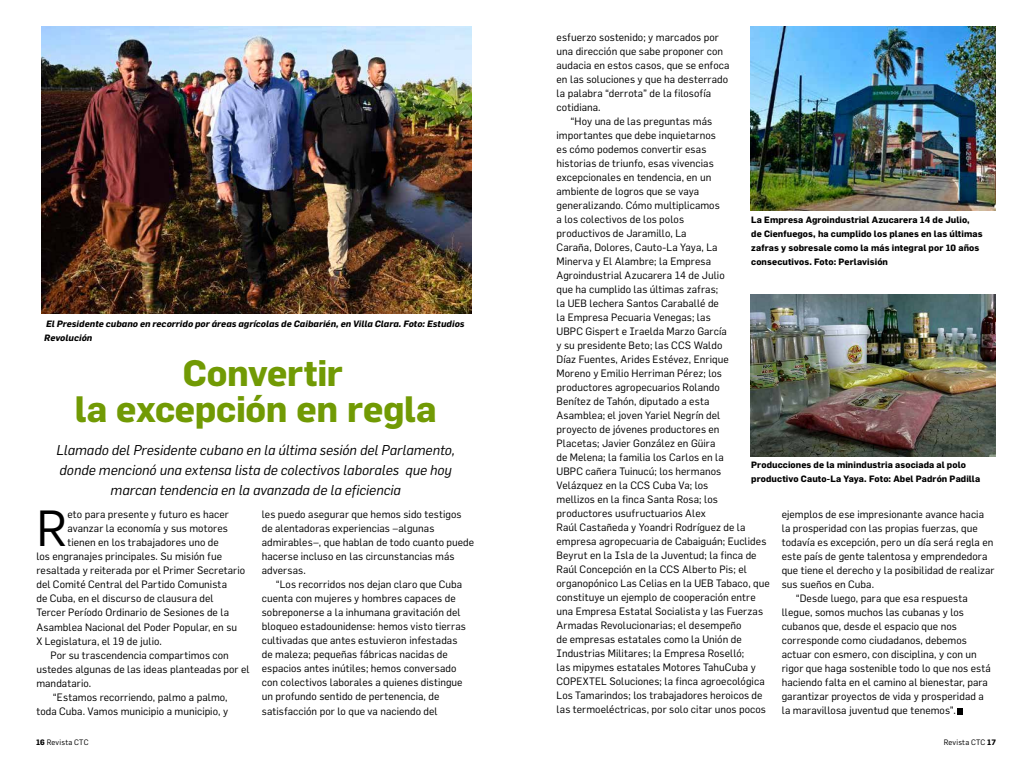
<style>
.page{position:relative;width:1032px;height:766px;background:#fff}
.page>*{position:absolute;margin:0;border:0;box-sizing:border-box;transform-origin:0 0}
.t1{font:49.8px "Flama";color:#000}
.t2{font:700 36px/36px "Flama";letter-spacing:-.01em;color:#719a04;text-align:center}
.t3{font:italic 14px/20px "Flama";letter-spacing:-.005em;color:#000;text-align:center}
.t4{font:10.5px/14px "Flama";letter-spacing:.005em;color:#000}
.t5{font:700 9px/14px "Flama";letter-spacing:.01em;color:#000}
.t6{font:italic 700 9px/14px "Flama";letter-spacing:.01em;color:#000}
.t7{font:7.7px "Flama";letter-spacing:.02em;color:#000}
.s1{font-weight:700}
</style>
<div class="page">
<img style="left:42px;top:26px;width:429px;height:287px">
<svg style="left:958px;top:708px;width:5px;height:6px"></svg>
<img style="left:750px;top:294px;width:245px;height:162px">
<img style="left:750px;top:27px;width:245px;height:183px">
<p class="t6" style="left:44px;top:317px;width:422px">El Presidente cubano en recorrido por áreas agrícolas de Caibarién, en Villa Clara. Foto: Estudios<br>Revolución</p>
<h2 class="t2" style="left:75px;top:354px;width:364px">Convertir<br>la excepción en regla</h2>
<h3 class="t3" style="left:56px;top:439px;width:400px">Llamado del Presidente cubano en la última sesión del Parlamento, donde mencionó una extensa lista de colectivos laborales que hoy marcan tendencia en la avanzada de la eficiencia</h3>
<h1 class="t1" style="left:36px;top:498px;width:33px">R</h1>
<p class="t4" style="left:67px;top:507px;width:163px">eto para presente y futuro es hacer</p>
<p class="t4" style="left:262px;top:507px;width:214px">les puedo asegurar que hemos sido testigos de alentadoras experiencias –algunas admirables–, que hablan de todo cuanto puede hacerse incluso en las circunstancias más adversas.</p>
<p class="t4" style="left:262px;top:577px;width:206px;text-indent:14px">“Los recorridos nos dejan claro que Cuba cuenta con mujeres y hombres capaces de sobreponerse a la inhumana gravitación del bloqueo estadounidense: hemos visto tierras cultivadas que antes estuvieron infestadas de maleza; pequeñas fábricas nacidas de espacios antes inútiles; hemos conversado con colectivos laborales a quienes distingue un profundo sentido de pertenencia, de satisfacción por lo que va naciendo del</p>
<p class="t4" style="left:67px;top:521px;width:162px">avanzar la economía y sus motores</p>
<p class="t4" style="left:67px;top:535px;width:153px">tienen en los trabajadores uno de</p>
<p class="t4" style="left:36px;top:549px;width:187px">los engranajes principales. Su misión fue</p>
<p class="t4" style="left:36px;top:563px;width:210px">resaltada y reiterada por el Primer Secretario</p>
<p class="t4" style="left:36px;top:577px;width:192px">del Comité Central del Partido Comunista</p>
<p class="t4" style="left:36px;top:591px;width:179px">de Cuba, en el discurso de clausura del</p>
<p class="t4" style="left:36px;top:605px;width:194px">Tercer Período Ordinario de Sesiones de la</p>
<p class="t4" style="left:36px;top:619px;width:202px">Asamblea Nacional del Poder Popular, en su</p>
<p class="t4" style="left:36px;top:633px;width:127px">X Legislatura, el 19 de julio.</p>
<p class="t4" style="left:50px;top:647px;width:180px">Por su trascendencia compartimos con</p>
<p class="t4" style="left:36px;top:661px;width:215px">ustedes algunas de las ideas planteadas por el</p>
<p class="t4" style="left:36px;top:675px;width:56px">mandatario.</p>
<p class="t4" style="left:53px;top:689px;width:176px">“Estamos recorriendo, palmo a palmo,</p>
<p class="t4" style="left:36px;top:703px;width:193px">toda Cuba. Vamos municipio a municipio, y</p>
<p class="t4" style="left:556px;top:30px;width:164px">esfuerzo sostenido; y marcados por</p>
<p class="t4" style="left:556px;top:44px;width:168px">una dirección que sabe proponer con</p>
<p class="t4" style="left:556px;top:58px;width:175px">audacia en estos casos, que se enfoca</p>
<p class="t4" style="left:556px;top:72px;width:173px">en las soluciones y que ha desterrado</p>
<p class="t4" style="left:556px;top:86px;width:156px">la palabra “derrota” de la filosofía</p>
<p class="t4" style="left:556px;top:100px;width:46px">cotidiana.</p>
<p class="t4" style="left:570px;top:114px;width:143px">“Hoy una de las preguntas más</p>
<p class="t4" style="left:556px;top:128px;width:161px">importantes que debe inquietarnos</p>
<p class="t4" style="left:556px;top:142px;width:151px">es cómo podemos convertir esas</p>
<p class="t4" style="left:556px;top:156px;width:159px">historias de triunfo, esas vivencias</p>
<p class="t4" style="left:556px;top:170px;width:156px">excepcionales en tendencia, en un</p>
<p class="t4" style="left:556px;top:184px;width:144px">ambiente de logros que se vaya</p>
<p class="t4" style="left:556px;top:198px;width:165px">generalizando. Cómo multiplicamos</p>
<p class="t4" style="left:556px;top:212px;width:129px">a los colectivos de los polos</p>
<p class="t4" style="left:556px;top:226px;width:132px">productivos de Jaramillo, La</p>
<p class="t4" style="left:556px;top:240px;width:163px">Caraña, Dolores, Cauto-La Yaya, La</p>
<p class="t4" style="left:556px;top:254px;width:156px">Minerva y El Alambre; la Empresa</p>
<p class="t4" style="left:556px;top:268px;width:170px">Agroindustrial Azucarera 14 de Julio</p>
<p class="t4" style="left:556px;top:282px;width:163px">que ha cumplido las últimas zafras;</p>
<p class="t4" style="left:556px;top:296px;width:164px">la UEB lechera Santos Caraballé de</p>
<p class="t4" style="left:556px;top:310px;width:156px">la Empresa Pecuaria Venegas; las</p>
<p class="t4" style="left:556px;top:324px;width:172px">UBPC Gispert e Iraelda Marzo García</p>
<p class="t4" style="left:556px;top:338px;width:167px">y su presidente Beto; las CCS Waldo</p>
<p class="t4" style="left:556px;top:352px;width:174px">Díaz Fuentes, Arides Estévez, Enrique</p>
<p class="t4" style="left:556px;top:366px;width:167px">Moreno y Emilio Herriman Pérez; los</p>
<p class="t4" style="left:556px;top:380px;width:165px">productores agropecuarios Rolando</p>
<p class="t4" style="left:556px;top:394px;width:154px">Benítez de Tahón, diputado a esta</p>
<p class="t4" style="left:556px;top:408px;width:165px">Asamblea; el joven Yariel Negrín del</p>
<p class="t4" style="left:556px;top:422px;width:165px">proyecto de jóvenes productores en</p>
<p class="t4" style="left:556px;top:436px;width:160px">Placetas; Javier González en Güira</p>
<p class="t4" style="left:556px;top:450px;width:169px">de Melena; la familia los Carlos en la</p>
<p class="t4" style="left:556px;top:464px;width:166px">UBPC cañera Tuinucú; los hermanos</p>
<p class="t4" style="left:556px;top:478px;width:153px">Velázquez en la CCS Cuba Va; los</p>
<p class="t4" style="left:556px;top:492px;width:163px">mellizos en la finca Santa Rosa; los</p>
<p class="t4" style="left:556px;top:506px;width:151px">productores usufructuarios Alex</p>
<p class="t4" style="left:556px;top:520px;width:191px">Raúl Castañeda y Yoandri Rodríguez de la</p>
<p class="t4" style="left:556px;top:534px;width:211px">empresa agropecuaria de Cabaiguán; Euclides</p>
<p class="t4" style="left:556px;top:548px;width:202px">Beyrut en la Isla de la Juventud; la finca de</p>
<p class="t4" style="left:556px;top:562px;width:192px">Raúl Concepción en la CCS Alberto Pis; el</p>
<p class="t4" style="left:556px;top:576px;width:215px">organopónico Las Celias en la UEB Tabaco, que</p>
<p class="t4" style="left:556px;top:590px;width:201px">constituye un ejemplo de cooperación entre</p>
<p class="t4" style="left:556px;top:604px;width:208px">una Empresa Estatal Socialista y las Fuerzas</p>
<p class="t4" style="left:556px;top:618px;width:186px">Armadas Revolucionarias; el desempeño</p>
<p class="t4" style="left:556px;top:632px;width:187px">de empresas estatales como la Unión de</p>
<p class="t4" style="left:556px;top:646px;width:189px">Industrias Militares; la Empresa Roselló;</p>
<p class="t4" style="left:556px;top:660px;width:201px">las mipymes estatales Motores TahuCuba y</p>
<p class="t4" style="left:556px;top:674px;width:210px">COPEXTEL Soluciones; la finca agroecológica</p>
<p class="t4" style="left:556px;top:688px;width:207px">Los Tamarindos; los trabajadores heroicos de</p>
<p class="t4" style="left:556px;top:702px;width:211px">las termoeléctricas, por solo citar unos pocos</p>
<p class="t5" style="left:751px;top:213px;width:233px">La Empresa Agroindustrial Azucarera 14 de Julio, de Cienfuegos, ha cumplido los planes en las últimas zafras y sobresale como la más integral por 10 años consecutivos. Foto: Perlavisión</p>
<p class="t5" style="left:751px;top:457px;width:231px">Producciones de la minindustria asociada al polo productivo Cauto-La Yaya. Foto: Abel Padrón Padilla</p>
<p class="t4" style="left:782px;top:507px;width:204px">ejemplos de ese impresionante avance hacia</p>
<p class="t4" style="left:782px;top:521px;width:197px">la prosperidad con las propias fuerzas, que</p>
<p class="t4" style="left:782px;top:535px;width:213px">todavía es excepción, pero un día será regla en</p>
<p class="t4" style="left:782px;top:549px;width:207px">este país de gente talentosa y emprendedora</p>
<p class="t4" style="left:782px;top:563px;width:214px">que tiene el derecho y la posibilidad de realizar</p>
<p class="t4" style="left:782px;top:577px;width:94px">sus sueños en Cuba.</p>
<p class="t4" style="left:796px;top:591px;width:174px">“Desde luego, para que esa respuesta</p>
<p class="t4" style="left:782px;top:605px;width:184px">llegue, somos muchos las cubanas y los</p>
<p class="t4" style="left:782px;top:619px;width:177px">cubanos que, desde el espacio que nos</p>
<p class="t4" style="left:782px;top:633px;width:187px">corresponde como ciudadanos, debemos</p>
<p class="t4" style="left:782px;top:647px;width:197px">actuar con esmero, con disciplina, y con un</p>
<p class="t4" style="left:782px;top:661px;width:211px">rigor que haga sostenible todo lo que nos está</p>
<p class="t4" style="left:782px;top:675px;width:208px">haciendo falta en el camino al bienestar, para</p>
<p class="t4" style="left:782px;top:689px;width:204px">garantizar proyectos de vida y prosperidad a</p>
<p class="t4" style="left:782px;top:703px;width:176px">la maravillosa juventud que tenemos”.</p>
<p class="t7" style="left:36px;top:737px;width:54px"><span class="s1">16</span> Revista CTC</p>
<p class="t7" style="left:944px;top:737px;width:54px">Revista CTC <span class="s1">17</span></p>
</div>
